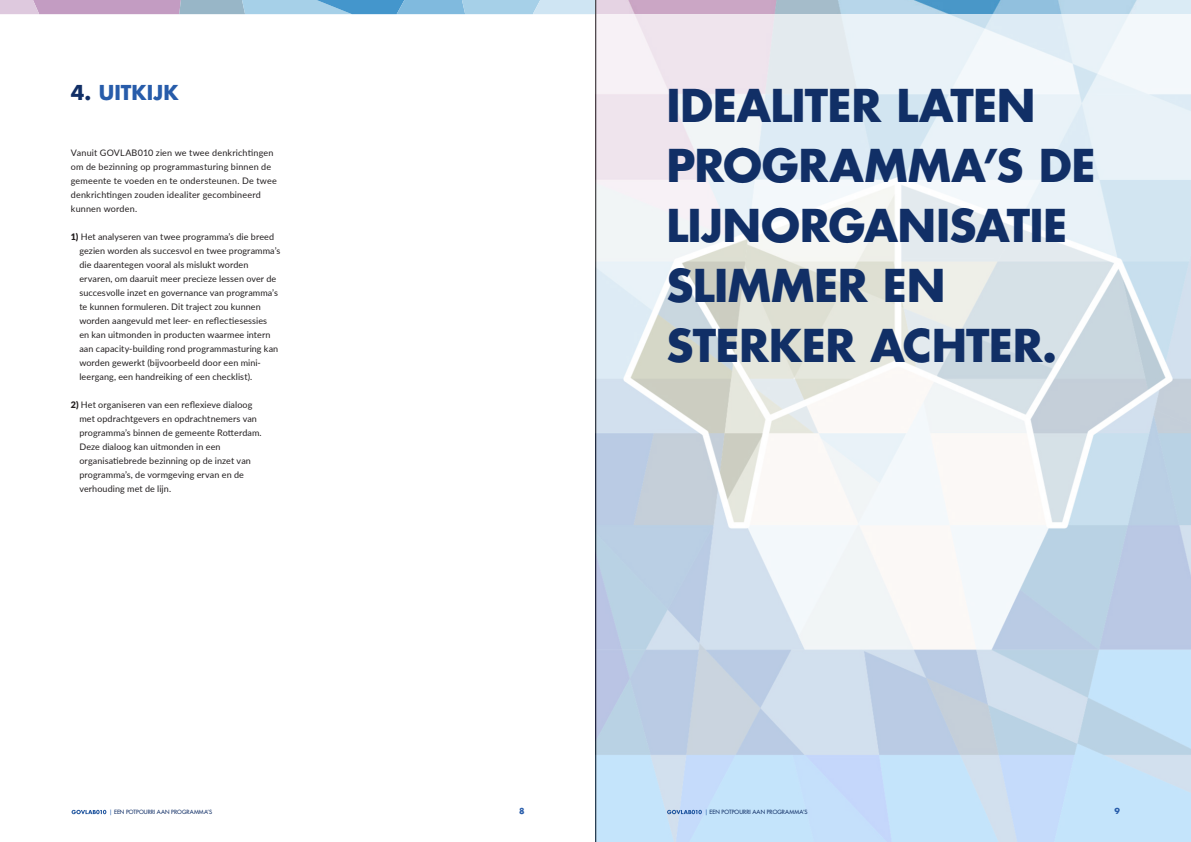
<style>
.page{position:relative;width:1191px;height:842px;background:#fff}
.page>*{position:absolute;margin:0;border:0;box-sizing:border-box;transform-origin:0 0}
.t1{font:700 44px/60px "Futura Std";letter-spacing:-.01em;color:#112f66}
.Header_medium{font:700 20px "Futura Std";letter-spacing:.01em;color:#275caa}
.t2{font:9px/14px "Lato";letter-spacing:.01em;color:#231f20}
.t3{font:700 8px "Futura Std";color:#275caa}
.t4{font:500 5.7px "Futura Std";letter-spacing:.015em;color:#112f66}
.s1{color:#112f66}
.s2{font-weight:900}
.s3{color:#275caa}
</style>
<div class="page">
<svg style="left:596px;top:14px;width:595px;height:828px"></svg>
<svg style="left:0;top:0;width:595px;height:14px;background:#a4b9d7"></svg>
<svg style="left:72px;top:810px;width:34px;height:4px"></svg>
<svg style="left:667px;top:810px;width:35px;height:4px"></svg>
<hr style="left:595px;top:0;width:1px;height:842px;background:#231f20">
<p class="Header_medium" style="left:71px;top:79px;width:109px"><span class="s1">4.</span> UITKIJK</p>
<p class="t2" style="left:71px;top:145px;width:207px">Vanuit GOVLAB010 zien we twee denkrichtingen om de bezinning op programmasturing binnen de gemeente te voeden en te ondersteunen. De twee denkrichtingen zouden idealiter gecombineerd kunnen worden.</p>
<p class="t2" style="left:79px;top:229px;width:202px;text-indent:-9px"><span class="s2">1)</span> Het analyseren van twee programma’s die breed gezien worden als succesvol en twee programma’s die daarentegen vooral als mislukt worden ervaren, om daaruit meer precieze lessen over de succesvolle inzet en governance van programma’s te kunnen formuleren. Dit traject zou kunnen worden aangevuld met leer- en reflectiesessies<br>en kan uitmonden in producten waarmee intern aan capacity-building rond programmasturing kan worden gewerkt (bijvoorbeeld door een mini-- leergang, een handreiking of een checklist).</p>
<p class="t2" style="left:79px;top:397px;width:184px;text-indent:-9px"><span class="s2">2)</span> Het organiseren van een reflexieve dialoog met opdrachtgevers en opdrachtnemers van programma’s binnen de gemeente Rotterdam.<br>Deze dialoog kan uitmonden in een organisatiebrede bezinning op de inzet van programma’s, de vormgeving ervan en de verhouding met de lijn.</p>
<p class="t1" style="left:666px;top:75px;width:431px">IDEALITER LATEN<br>PROGRAMMA’S DE<br>LIJNORGANISATIE<br>SLIMMER EN</p>
<p class="t1" style="left:666px;top:315px;width:392px">STERKER ACHTER.</p>
<p class="t4" style="left:109px;top:808px;width:104px"><span class="s3">|</span> EEN POTPOURRI AAN PROGRAMMA’S</p>
<p class="t3" style="left:519px;top:806px;width:7px">8</p>
<p class="t4" style="left:704px;top:808px;width:104px"><span class="s3">|</span> EEN POTPOURRI AAN PROGRAMMA’S</p>
<p class="t3" style="left:1114px;top:806px;width:7px">9</p>
</div>
